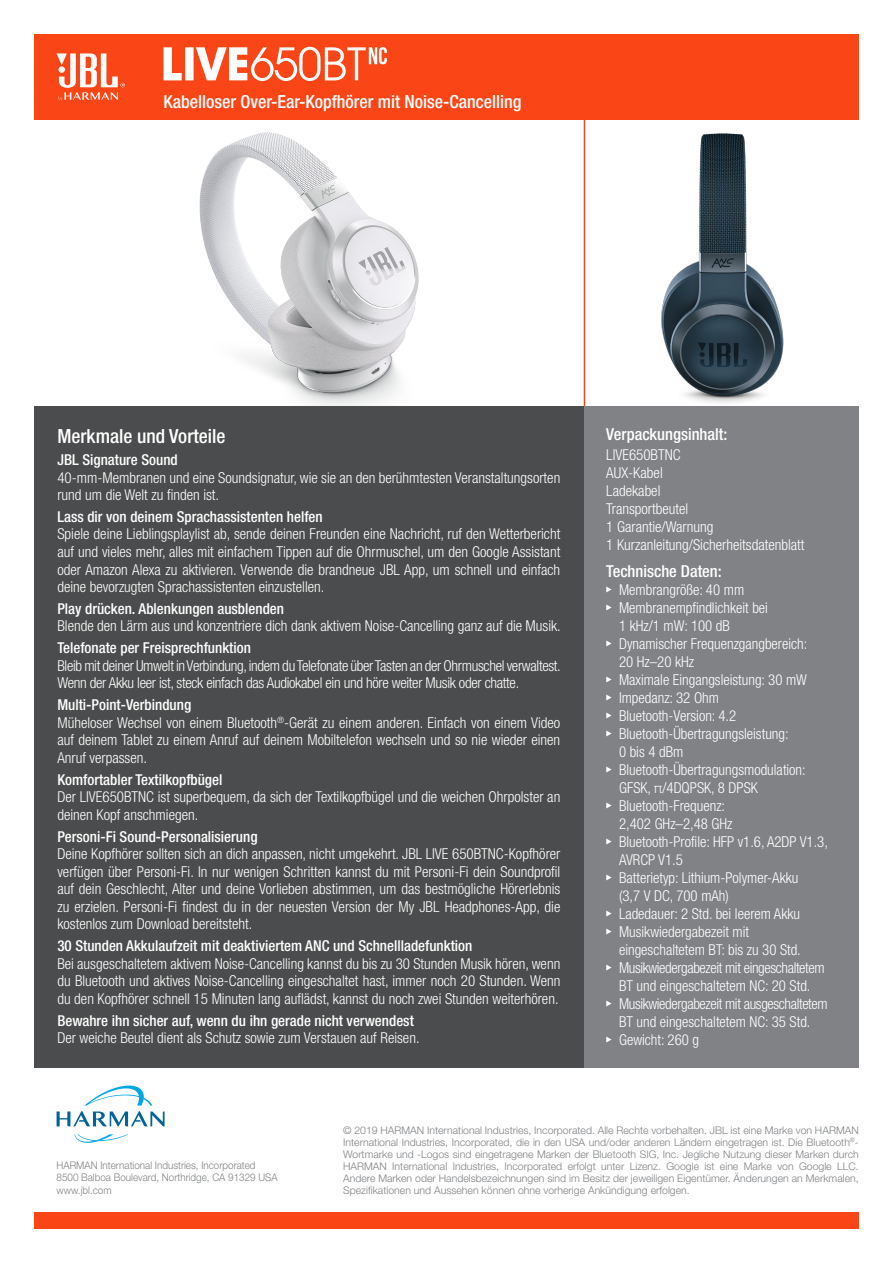
<style>
.page{position:relative;width:893px;height:1263px;background:#fff}
.page>*{position:absolute;margin:0;border:0;box-sizing:border-box;transform-origin:0 0}
.t1{font:500 condensed 19.5px "Helvetica Neue LT Pro";color:#fff}
.t2{font:500 condensed 18px "Helvetica Neue LT Pro";color:#fff}
.t3{font:500 condensed 16.5px "Helvetica Neue LT Pro";color:#fff}
.t4{font:300 condensed 15px/17.5px "Helvetica Neue LT Pro";color:#fff}
.t5{font:500 condensed 15px "Helvetica Neue LT Pro";color:#fff}
.t6{font:300 condensed 15px/17.5px "Helvetica Neue LT Pro";letter-spacing:-.02em;color:#fff}
.t7{font:300 condensed 15px/18px "Helvetica Neue LT Pro";letter-spacing:-.025em;color:#fff}
.t8{font:300 10.5px/12px "Helvetica Neue LT Pro";color:#808285;text-align:justify}
.t9{font:300 10.5px "Helvetica Neue LT Pro";color:#808285;scale:.94 1}
</style>
<div class="page">
<img style="left:119px;top:119px;width:379px;height:287px">
<img style="left:620px;top:119px;width:202px;height:284px">
<div style="left:34px;top:34px;width:825px;height:85px;background:#fa4616"></div>
<div style="left:34px;top:1213px;width:825px;height:16px;background:#fa4616"></div>
<svg style="left:57px;top:53px;width:68px;height:48px"></svg>
<svg style="left:85px;top:1085px;width:67px;height:20px"></svg>
<svg style="left:74px;top:1134px;width:54px;height:9px"></svg>
<svg style="left:57px;top:1111px;width:108px;height:15px"></svg>
<hr style="left:584px;top:119px;width:1px;height:424px;background:#f04822">
<div style="left:584px;top:406px;width:275px;height:661px;background:#808285"></div>
<svg style="left:606px;top:586px;width:6px;height:6px"></svg>
<svg style="left:606px;top:604px;width:6px;height:6px"></svg>
<svg style="left:606px;top:640px;width:6px;height:6px"></svg>
<svg style="left:606px;top:676px;width:6px;height:6px"></svg>
<svg style="left:606px;top:694px;width:6px;height:6px"></svg>
<svg style="left:606px;top:712px;width:6px;height:6px"></svg>
<svg style="left:606px;top:730px;width:6px;height:6px"></svg>
<svg style="left:606px;top:766px;width:6px;height:6px"></svg>
<svg style="left:606px;top:802px;width:6px;height:6px"></svg>
<svg style="left:606px;top:838px;width:6px;height:6px"></svg>
<svg style="left:606px;top:874px;width:6px;height:6px"></svg>
<svg style="left:606px;top:910px;width:6px;height:6px"></svg>
<svg style="left:606px;top:928px;width:6px;height:6px"></svg>
<svg style="left:606px;top:964px;width:6px;height:6px"></svg>
<svg style="left:606px;top:1000px;width:6px;height:6px"></svg>
<svg style="left:606px;top:1036px;width:6px;height:6px"></svg>
<div style="left:34px;top:406px;width:550px;height:661px;background:#4b4c4d"></div>
<svg style="left:163px;top:47px;width:19px;height:33px"></svg>
<div style="left:185px;top:47px;width:9px;height:33px;background:#fff"></div>
<svg style="left:196px;top:47px;width:191px;height:34px"></svg>
<p class="t2" style="left:163px;top:90px;width:359px">Kabelloser Over-Ear-Kopfhörer mit Noise-Cancelling</p>
<p class="t1" style="left:57px;top:425px;width:170px">Merkmale und Vorteile</p>
<p class="t5" style="left:57px;top:451px;width:122px">JBL Signature Sound</p>
<p class="t4" style="left:57px;top:468px;width:504px">40-mm-Membranen und eine Soundsignatur, wie sie an den berühmtesten Veranstaltungsorten rund um die Welt zu finden ist.</p>
<p class="t5" style="left:57px;top:508px;width:267px">Lass dir von deinem Sprachassistenten helfen</p>
<p class="t4" style="left:57px;top:525px;width:504px;text-align:justify">Spiele deine Lieblingsplaylist ab, sende deinen Freunden eine Nachricht, ruf den Wetterbericht auf und vieles mehr, alles mit einfachem Tippen auf die Ohrmuschel, um den Google Assistant oder Amazon Alexa zu aktivieren. Verwende die brandneue JBL App, um schnell und einfach deine bevorzugten Sprachassistenten einzustellen.</p>
<p class="t5" style="left:57px;top:600px;width:228px">Play drücken. Ablenkungen ausblenden</p>
<p class="t4" style="left:57px;top:617px;width:505px">Blende den Lärm aus und konzentriere dich dank aktivem Noise-Cancelling ganz auf die Musik.</p>
<p class="t5" style="left:57px;top:639px;width:195px">Telefonate per Freisprechfunktion</p>
<p class="t6" style="left:57px;top:656px;width:505px">Bleib mit deiner Umwelt in Verbindung, indem du Telefonate über Tasten an der Ohrmuschel verwaltest.<br>Wenn der Akku leer ist, steck einfach das Audiokabel ein und höre weiter Musik oder chatte.</p>
<p class="t5" style="left:57px;top:696px;width:135px">Multi-Point-Verbindung</p>
<p class="t4" style="left:57px;top:713px;width:504px;text-align:justify">Müheloser Wechsel von einem Bluetooth<sup>®</sup>-Gerät zu einem anderen. Einfach von einem Video auf deinem Tablet zu einem Anruf auf deinem Mobiltelefon wechseln und so nie wieder einen Anruf verpassen.</p>
<p class="t5" style="left:57px;top:770px;width:167px">Komfortabler Textilkopfbügel</p>
<p class="t4" style="left:57px;top:788px;width:504px">Der LIVE650BTNC ist superbequem, da sich der Textilkopfbügel und die weichen Ohrpolster an deinen Kopf anschmiegen.</p>
<p class="t5" style="left:57px;top:827px;width:202px">Personi-Fi Sound-Personalisierung</p>
<p class="t4" style="left:57px;top:845px;width:504px;text-align:justify">Deine Kopfhörer sollten sich an dich anpassen, nicht umgekehrt. JBL LIVE 650BTNC-Kopfhörer verfügen über Personi-Fi. In nur wenigen Schritten kannst du mit Personi-Fi dein Soundprofil auf dein Geschlecht, Alter und deine Vorlieben abstimmen, um das bestmögliche Hörerlebnis zu erzielen. Personi-Fi findest du in der neuesten Version der My JBL Headphones-App, die kostenlos zum Download bereitsteht.</p>
<p class="t5" style="left:57px;top:937px;width:416px">30 Stunden Akkulaufzeit mit deaktiviertem ANC und Schnellladefunktion</p>
<p class="t4" style="left:57px;top:954px;width:504px;text-align:justify">Bei ausgeschaltetem aktivem Noise-Cancelling kannst du bis zu 30 Stunden Musik hören, wenn du Bluetooth und aktives Noise-Cancelling eingeschaltet hast, immer noch 20 Stunden. Wenn du den Kopfhörer schnell 15 Minuten lang auflädst, kannst du noch zwei Stunden weiterhören.</p>
<p class="t5" style="left:57px;top:1011px;width:358px">Bewahre ihn sicher auf, wenn du ihn gerade nicht verwendest</p>
<p class="t4" style="left:57px;top:1029px;width:364px">Der weiche Beutel dient als Schutz sowie zum Verstauen auf Reisen.</p>
<p class="t3" style="left:606px;top:424px;width:123px">Verpackungsinhalt:</p>
<p class="t4" style="left:606px;top:446px;width:76px">LIVE650BTNC</p>
<p class="t4" style="left:606px;top:464px;width:58px">AUX-Kabel</p>
<p class="t4" style="left:606px;top:482px;width:56px">Ladekabel</p>
<p class="t4" style="left:606px;top:500px;width:83px">Transportbeutel</p>
<p class="t4" style="left:606px;top:518px;width:109px">1 Garantie/Warnung</p>
<p class="t4" style="left:606px;top:536px;width:200px">1 Kurzanleitung/Sicherheitsdatenblatt</p>
<p class="t3" style="left:606px;top:561px;width:117px">Technische Daten:</p>
<p class="t4" style="left:619px;top:581px;width:127px">Membrangröße: 40 mm</p>
<p class="t4" style="left:619px;top:598px;width:150px;line-height:18px">Membranempfindlichkeit bei<br>1 kHz/1 mW: 100 dB</p>
<p class="t4" style="left:619px;top:634px;width:190px;line-height:18px">Dynamischer Frequenzgangbereich:<br>20 Hz–20 kHz</p>
<p class="t4" style="left:619px;top:671px;width:189px">Maximale Eingangsleistung: 30 mW</p>
<p class="t4" style="left:619px;top:689px;width:102px">Impedanz: 32 Ohm</p>
<p class="t4" style="left:619px;top:707px;width:119px">Bluetooth-Version: 4.2</p>
<p class="t4" style="left:619px;top:724px;width:171px;line-height:18px">Bluetooth-Übertragungsleistung:<br>0 bis 4 dBm</p>
<p class="t4" style="left:619px;top:760px;width:188px;line-height:18px">Bluetooth-Übertragungsmodulation:<br>GFSK, π/4DQPSK, 8 DPSK</p>
<p class="t4" style="left:619px;top:796px;width:115px;line-height:18px">Bluetooth-Frequenz:<br>2,402 GHz–2,48 GHz</p>
<p class="t4" style="left:619px;top:832px;width:210px;line-height:18px">Bluetooth-Profile: HFP v1.6, A2DP V1.3,<br>AVRCP V1.5</p>
<p class="t4" style="left:619px;top:868px;width:181px;line-height:18px">Batterietyp: Lithium-Polymer-Akku (3,7 V DC, 700 mAh)</p>
<p class="t4" style="left:619px;top:905px;width:183px">Ladedauer: 2 Std. bei leerem Akku</p>
<p class="t4" style="left:619px;top:922px;width:183px;line-height:18px">Musikwiedergabezeit mit eingeschaltetem BT: bis zu 30 Std.</p>
<p class="t7" style="left:619px;top:958px;width:207px">Musikwiedergabezeit mit eingeschaltetem<br>BT und eingeschaltetem NC: 20 Std.</p>
<p class="t7" style="left:619px;top:994px;width:210px">Musikwiedergabezeit mit ausgeschaltetem<br>BT und eingeschaltetem NC: 35 Std.</p>
<p class="t4" style="left:619px;top:1031px;width:82px">Gewicht: 260 g</p>
<p class="t9" style="left:57px;top:1158px;width:213px">HARMAN International Industries, Incorporated</p>
<p class="t9" style="left:57px;top:1171px;width:237px">8500 Balboa Boulevard, Northridge, CA 91329 USA</p>
<p class="t9" style="left:57px;top:1184px;width:60px">www.jbl.com</p>
<p class="t8" style="left:343px;top:1124px;width:517px">© 2019 HARMAN International Industries, Incorporated. Alle Rechte vorbehalten. JBL ist eine Marke von HARMAN International Industries, Incorporated, die in den USA und/oder anderen Ländern eingetragen ist. Die Bluetooth<sup>®</sup>- Wortmarke und -Logos sind eingetragene Marken der Bluetooth SIG, Inc. Jegliche Nutzung dieser Marken durch HARMAN International Industries, Incorporated erfolgt unter Lizenz. Google ist eine Marke von Google LLC.<br>Andere Marken oder Handelsbezeichnungen sind im Besitz der jeweiligen Eigentümer. Änderungen an Merkmalen, Spezifikationen und Aussehen können ohne vorherige Ankündigung erfolgen.</p>
</div>
